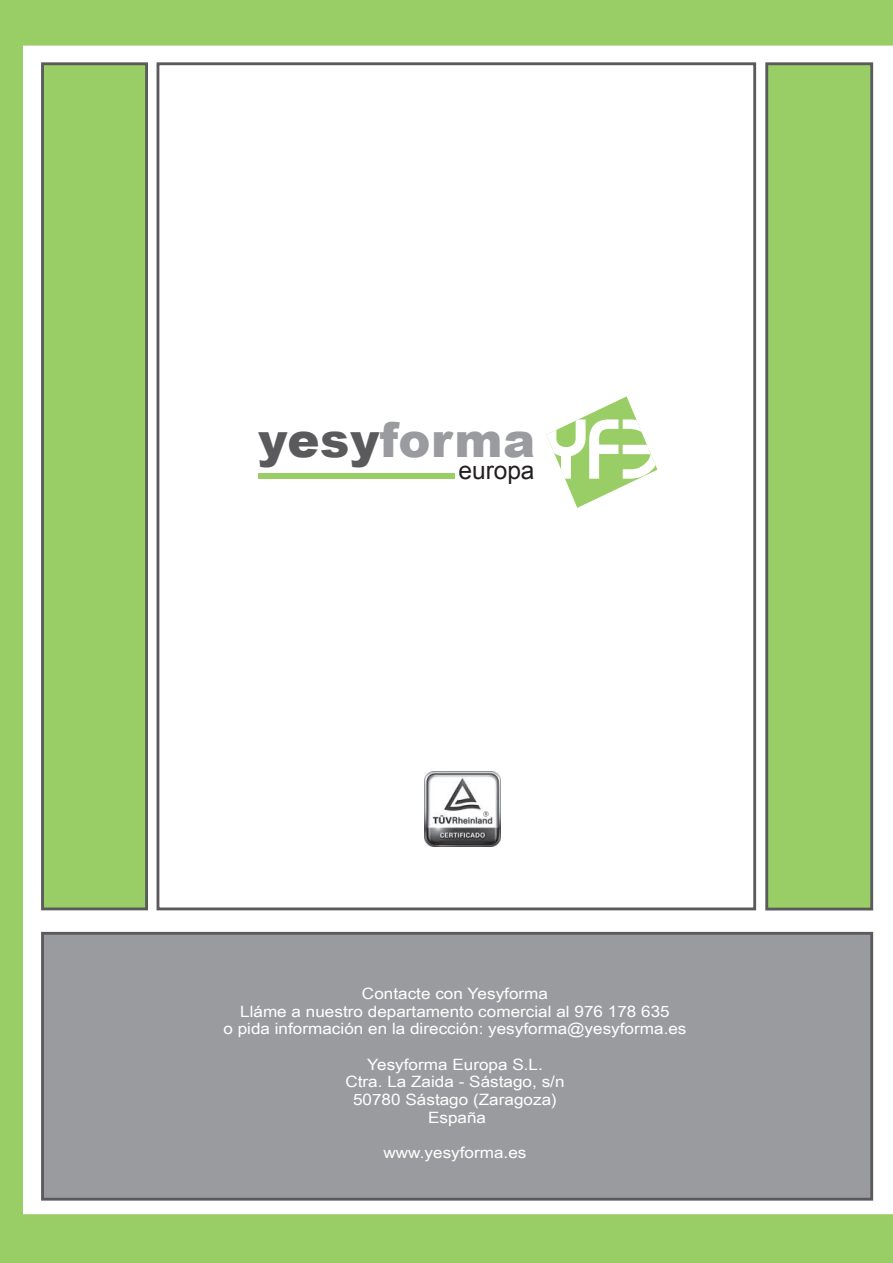
<style>
.page{position:relative;width:893px;height:1263px;background:#99cd65}
.page>*{position:absolute;margin:0;border:0;box-sizing:border-box;transform-origin:0 0}
.t1{font:900 48.15px "Arial";letter-spacing:.01em;color:#999b9e}
.t2{font:24.6px "Arial";color:#231f20}
.t3{font:15.6px/17.7px "Arial Narrow";color:#fff;text-align:center;scale:1.34 1}
.s1{color:#5a5a5d}
</style>
<div class="page">
<div style="left:23px;top:46px;width:870px;height:1168px;background:#fff"></div>
<div style="left:157px;top:62px;width:599px;height:848px;border:3px solid #5a5a5d"></div>
<div style="left:43px;top:933px;width:829px;height:266px;background:#999b9e"></div>
<div style="left:41px;top:932px;width:832px;height:268px;border:3px solid #5a5a5d"></div>
<div style="left:43px;top:64px;width:104px;height:845px;background:#99cd65"></div>
<div style="left:41px;top:62px;width:107px;height:848px;border:3px solid #5a5a5d"></div>
<div style="left:767px;top:64px;width:105px;height:845px;background:#99cd65"></div>
<div style="left:765px;top:62px;width:108px;height:848px;border:3px solid #5a5a5d"></div>
<div style="left:258px;top:473px;width:197px;height:6px;background:#99cd65"></div>
<svg style="left:546px;top:396px;width:111px;height:112px"></svg>
<img style="left:425px;top:771px;width:75px;height:76px">
<h1 class="t1" style="left:258px;top:413px;width:278px"><span class="s1">yesy</span>forma</h1>
<h2 class="t2" style="left:459px;top:454px;width:77px">europa</h2>
<p class="t3" style="left:223px;top:984px;width:347px">Contacte con Yesyforma<br>Lláme a nuestro departamento comercial al 976 178 635<br>o pida información en la dirección: yesyforma@yesyforma.es</p>
<p class="t3" style="left:345px;top:1055px;width:165px">Yesyforma Europa S.L.<br>Ctra. La Zaida - Sástago, s/n<br>50780 Sástago (Zaragoza)<br>España</p>
<p class="t3" style="left:383px;top:1143px;width:108px">www.yesyforma.es</p>
</div>
